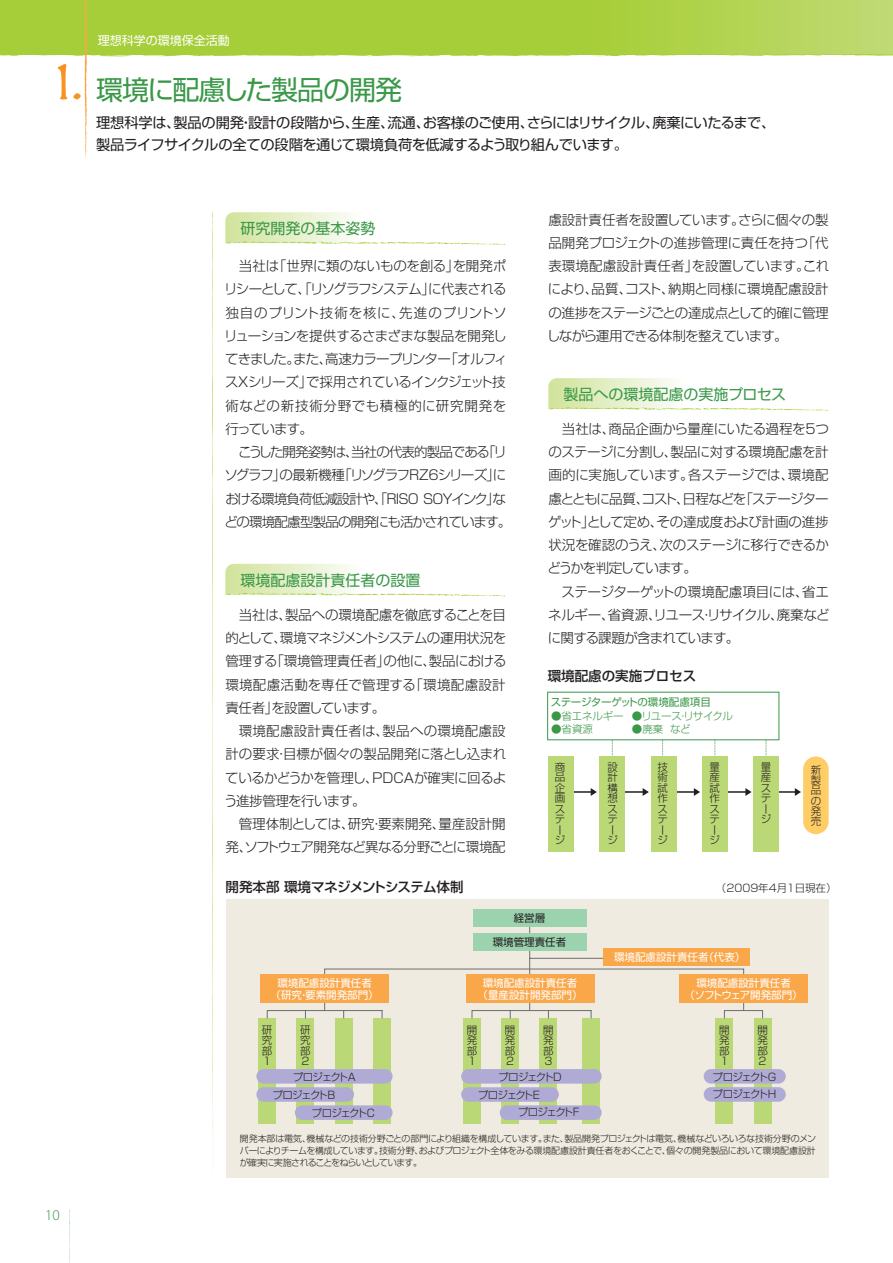
<style>
.page{position:relative;width:893px;height:1263px;background:#fff}
.page>*{position:absolute;margin:0;border:0;box-sizing:border-box;transform-origin:0 0}
.t1{font:27px "Shin Go Pr 6 N Regular 90 pv RKSJ H";letter-spacing:-.035em;color:#3a9848}
.t2{font:15px "Shin Go Pr 6 N Regular 90 pv RKSJ H";color:#3a9848}
.t3{font:300 15px "Myriad Pro";color:#3a9848}
.t4{font:14.25px/22.5px "Shin Go Pr 6 N Regular 90 pv RKSJ H";letter-spacing:-.035em;color:#231f20}
.t5{font:13.5px/23.2px "Shin Go Pr 6 N Light 90 pv RKSJ H";letter-spacing:-.045em;color:#231f20;text-align:justify}
.t6{font:13.5px/23.2px "Shin Go Pr 6 N Light 90 pv RKSJ H";letter-spacing:-.065em;color:#231f20}
.t7{font:13.5px "Shin Go Pr 6 N Medium 90 pv RKSJ H";letter-spacing:-.03em;color:#231f20}
.t8{font:13.5px "Shin Go Pr 6 N Medium 90 pv RKSJ H";color:#231f20}
.t9{font:12px "Shin Go Pr 6 N Regular 90 pv RKSJ H";color:#fff}
.t10{font:10.5px/12px "Shin Go Pr 6 N Regular 90 pv RKSJ H";color:#fff;text-align:center}
.t11{font:10.5px/10.5px "Shin Go Pr 6 N Light 90 pv RKSJ H";letter-spacing:-.065em;color:#231f20;text-align:justify}
.t12{font:10.5px/17.5px "Shin Go Pr 6 N Light 90 pv RKSJ H";letter-spacing:-.1em;color:#231f20}
.t13{font:10.5px "Shin Go Pr 6 N Regular 90 pv RKSJ H";letter-spacing:-.03em;color:#3a9848}
.t14{font:10.5px "Shin Go Pr 6 N Light 90 pv RKSJ H";letter-spacing:-.02em;color:#3a9848}
.t15{font:10.5px "Shin Go Pr 6 N Light 90 pv RKSJ H";color:#231f20}
.t16{font:10.5px "Shin Go Pr 6 N Light 90 pv RKSJ H";letter-spacing:-.055em;color:#3a9848}
.t17{font:10.5px "Shin Go Pr 6 N Regular 90 pv RKSJ H";color:#231f20}
.t18{font:9px/12px "Shin Go Pr 6 N Light 90 pv RKSJ H";letter-spacing:-.05em;color:#231f20;text-align:justify}
</style>
<div class="page">
<svg style="left:443px;top:0;width:450px;height:55px;background:#aed24b"></svg>
<svg style="left:212px;top:212px;width:2px;height:961px"></svg>
<svg style="left:449px;top:54px;width:444px;height:3px"></svg>
<svg style="left:225px;top:212px;width:281px;height:33px"></svg>
<svg style="left:225px;top:564px;width:281px;height:33px"></svg>
<svg style="left:548px;top:378px;width:281px;height:33px"></svg>
<svg style="left:0;top:0;width:443px;height:158px"></svg>
<svg style="left:612px;top:740px;width:1px;height:16px"></svg>
<svg style="left:662px;top:740px;width:1px;height:16px"></svg>
<svg style="left:714px;top:740px;width:1px;height:16px"></svg>
<svg style="left:766px;top:740px;width:1px;height:16px"></svg>
<div style="left:803px;top:756px;width:26px;height:78px;background:#ffcd66;border-radius:13px"></div>
<hr style="left:766px;top:791px;width:32px;height:2px;background:#231f20">
<svg style="left:795px;top:788px;width:6px;height:8px"></svg>
<hr style="left:716px;top:791px;width:33px;height:2px;background:#231f20">
<svg style="left:745px;top:788px;width:7px;height:8px"></svg>
<hr style="left:665px;top:791px;width:32px;height:2px;background:#231f20">
<svg style="left:694px;top:788px;width:6px;height:8px"></svg>
<hr style="left:614px;top:791px;width:32px;height:2px;background:#231f20">
<svg style="left:643px;top:788px;width:6px;height:8px"></svg>
<hr style="left:562px;top:791px;width:32px;height:2px;background:#231f20">
<svg style="left:591px;top:788px;width:6px;height:8px"></svg>
<div style="left:753px;top:756px;width:26px;height:96px;background:#bad875"></div>
<div style="left:548px;top:756px;width:26px;height:96px;background:#bad875"></div>
<div style="left:599px;top:756px;width:26px;height:96px;background:#bad875"></div>
<div style="left:651px;top:756px;width:25px;height:96px;background:#bad875"></div>
<div style="left:702px;top:756px;width:26px;height:96px;background:#bad875"></div>
<div style="left:227px;top:899px;width:602px;height:279px;background:#efebe0"></div>
<hr style="left:529px;top:920px;width:1px;height:91px;background:#6c6e70">
<hr style="left:530px;top:958px;width:75px;height:1px;background:#6c6e70">
<div style="left:473px;top:909px;width:113px;height:17px;background:#9bd3ae"></div>
<div style="left:473px;top:933px;width:113px;height:17px;background:#9bd3ae"></div>
<div style="left:603px;top:948px;width:147px;height:17px;background:#faa74a"></div>
<div style="left:463px;top:1018px;width:17px;height:106px;background:#bad875"></div>
<div style="left:502px;top:1018px;width:17px;height:106px;background:#bad875"></div>
<div style="left:540px;top:1018px;width:17px;height:106px;background:#bad875"></div>
<div style="left:583px;top:1018px;width:17px;height:106px;background:#bad875"></div>
<div style="left:466px;top:974px;width:129px;height:29px;background:#faa74a"></div>
<div style="left:679px;top:974px;width:129px;height:29px;background:#faa74a"></div>
<div style="left:260px;top:974px;width:129px;height:29px;background:#faa74a"></div>
<hr style="left:472px;top:1010px;width:119px;height:1px;background:#6c6e70">
<div style="left:259px;top:1018px;width:17px;height:106px;background:#bad875"></div>
<div style="left:297px;top:1018px;width:17px;height:106px;background:#bad875"></div>
<div style="left:335px;top:1018px;width:17px;height:106px;background:#bad875"></div>
<div style="left:374px;top:1018px;width:17px;height:106px;background:#bad875"></div>
<hr style="left:267px;top:1010px;width:115px;height:1px;background:#6c6e70">
<div style="left:716px;top:1018px;width:17px;height:106px;background:#bad875"></div>
<div style="left:754px;top:1018px;width:17px;height:106px;background:#bad875"></div>
<svg style="left:723px;top:1010px;width:41px;height:9px"></svg>
<div style="left:256px;top:1069px;width:137px;height:14px;background:#afabd5;border-radius:7px"></div>
<div style="left:256px;top:1087px;width:98px;height:15px;background:#afabd5;border-radius:7px"></div>
<div style="left:295px;top:1105px;width:98px;height:15px;background:#afabd5;border-radius:7px"></div>
<div style="left:461px;top:1069px;width:141px;height:14px;background:#afabd5;border-radius:7px"></div>
<div style="left:461px;top:1087px;width:98px;height:15px;background:#afabd5;border-radius:7px"></div>
<div style="left:704px;top:1069px;width:82px;height:14px;background:#afabd5;border-radius:7px"></div>
<div style="left:704px;top:1087px;width:82px;height:15px;background:#afabd5;border-radius:7px"></div>
<div style="left:500px;top:1105px;width:102px;height:15px;background:#afabd5;border-radius:7px"></div>
<svg style="left:69px;top:1209px;width:1px;height:53px"></svg>
<p class="t3" style="left:45px;top:1206px;width:16px">10</p>
<p class="t9" style="left:98px;top:36px;width:133px">理想科学の環境保全活動</p>
<h1 class="t1" style="left:96px;top:80px;width:308px">環境に配慮した製品の開発</h1>
<p class="t4" style="left:96px;top:113px;width:681px">理想科学は、製品の開発・設計の段階から、生産、流通、お客様のご使用、さらにはリサイクル、廃棄にいたるまで、製品ライフサイクルの全ての段階を通じて環境負荷を低減するよう取り組んでいます。</p>
<p class="t2" style="left:241px;top:223px;width:151px">研究開発の基本姿勢　</p>
<p class="t5" style="left:224px;top:256px;width:285px;text-align:left;text-indent:15px">当社は「世界に類のないものを創る」を開発ポリシーとして、「リソグラフシステム」に代表される独自のプリント技術を核に、先進のプリントソリューションを提供するさまざまな製品を開発してきました。また、高速カラープリンター「オルフィスＸシリーズ」で採用されているインクジェット技術などの新技術分野でも積極的に研究開発を行っています。</p>
<p class="t6" style="left:224px;top:442px;width:288px;text-indent:14px">こうした開発姿勢は、当社の代表的製品である「リソグラフ」の最新機種「リソグラフRZ6シリーズ」における環境負荷低減設計や、「RISO SOYインク」などの環境配慮型製品の開発にも活かされています。</p>
<p class="t2" style="left:241px;top:574px;width:181px">環境配慮設計責任者の設置</p>
<p class="t5" style="left:225px;top:605px;width:283px;text-indent:14px">当社は、製品への環境配慮を徹底することを目的として、環境マネジメントシステムの運用状況を管理する「環境管理責任者」の他に、製品における環境配慮活動を専任で管理する「環境配慮設計責任者」を設置しています。</p>
<p class="t5" style="left:224px;top:721px;width:284px;text-indent:15px">環境配慮設計責任者は、製品への環境配慮設計の要求・目標が個々の製品開発に落とし込まれているかどうかを管理し、PDCAが確実に回るよう進捗管理を行います。</p>
<p class="t5" style="left:225px;top:814px;width:282px;text-align:right">管理体制としては、研究・要素開発、量産設計開発、ソフトウェア開発など異なる分野ごとに環境配</p>
<p class="t7" style="left:226px;top:882px;width:239px">開発本部 環境マネジメントシステム体制</p>
<p class="t5" style="left:547px;top:210px;width:284px">慮設計責任者を設置しています。さらに個々の製品開発プロジェクトの進捗管理に責任を持つ「代表環境配慮設計責任者」を設置しています。これにより、品質、コスト、納期と同様に環境配慮設計の進捗をステージごとの達成点として的確に管理しながら運用できる体制を整えています。</p>
<p class="t2" style="left:564px;top:389px;width:224px">製品への環境配慮の実施プロセス</p>
<p class="t5" style="left:548px;top:419px;width:283px;text-indent:14px">当社は、商品企画から量産にいたる過程を5つのステージに分割し、製品に対する環境配慮を計画的に実施しています。各ステージでは、環境配慮とともに品質、コスト、日程などを「ステージターゲット」として定め、その達成度および計画の進捗状況を確認のうえ、次のステージに移行できるかどうかを判定しています。</p>
<p class="t5" style="left:548px;top:582px;width:283px;text-indent:14px">ステージターゲットの環境配慮項目には、省エネルギー、省資源、リユース・リサイクル、廃棄などに関する課題が含まれています。</p>
<p class="t8" style="left:548px;top:671px;width:150px">環境配慮の実施プロセス</p>
<p class="t13" style="left:551px;top:698px;width:162px">ステージターゲットの環境配慮項目</p>
<p class="t14" style="left:551px;top:712px;width:74px">●省エネルギー</p>
<p class="t14" style="left:551px;top:725px;width:43px">●省資源</p>
<p class="t16" style="left:632px;top:712px;width:103px">●リユース・リサイクル</p>
<p class="t14" style="left:632px;top:725px;width:60px">●廃棄 など</p>
<p class="t17" style="left:514px;top:914px;width:33px">経営層</p>
<p class="t11" style="left:555px;top:763px;width:12px;text-align:left">商品企画ステージ</p>
<p class="t11" style="left:607px;top:763px;width:12px;text-align:left">設計構想ステージ</p>
<p class="t11" style="left:658px;top:763px;width:12px;text-align:left">技術試作ステージ</p>
<p class="t11" style="left:710px;top:763px;width:12px;text-align:left">量産試作ステージ</p>
<p class="t11" style="left:761px;top:763px;width:12px;text-align:left">量産ステージ</p>
<p class="t11" style="left:811px;top:766px;width:12px">新製品の発売</p>
<p class="t15" style="left:716px;top:884px;width:122px">（2009年4月1日現在）</p>
<p class="t10" style="left:271px;top:979px;width:110px">環境配慮設計責任者<br>（研究・要素開発部門）</p>
<p class="t17" style="left:493px;top:938px;width:75px">環境管理責任者</p>
<p class="t10" style="left:614px;top:952px;width:133px">環境配慮設計責任者（代表）</p>
<p class="t10" style="left:478px;top:979px;width:106px">環境配慮設計責任者（量産設計開発部門）</p>
<p class="t10" style="left:685px;top:979px;width:120px">環境配慮設計責任者<br>（ソフトウェア開発部門）</p>
<p class="t11" style="left:262px;top:1026px;width:12px">研究部1</p>
<p class="t11" style="left:300px;top:1026px;width:12px">研究部2</p>
<p class="t11" style="left:719px;top:1026px;width:12px">開発部1</p>
<p class="t11" style="left:757px;top:1026px;width:12px">開発部2</p>
<p class="t12" style="left:272px;top:1070px;width:85px;text-indent:20px">プロジェクトAプロジェクトB</p>
<p class="t12" style="left:312px;top:1105px;width:65px">プロジェクトC</p>
<p class="t11" style="left:467px;top:1026px;width:12px">開発部1</p>
<p class="t11" style="left:505px;top:1026px;width:12px">開発部2</p>
<p class="t11" style="left:543px;top:1026px;width:12px">開発部3</p>
<p class="t12" style="left:498px;top:1070px;width:65px">プロジェクトD</p>
<p class="t12" style="left:713px;top:1070px;width:65px;line-height:17.1px">プロジェクトGプロジェクトH</p>
<p class="t12" style="left:518px;top:1087px;width:63px;text-indent:-40px">プロジェクトE<br>プロジェクトF</p>
<p class="t18" style="left:240px;top:1134px;width:578px">開発本部は電気、機械などの技術分野ごとの部門により組織を構成しています。また、製品開発プロジェクトは電気、機械などいろいろな技術分野のメンバーによりチームを構成しています。技術分野、およびプロジェクト全体をみる環境配慮設計責任者をおくことで、個々の開発製品において環境配慮設計が確実に実施されることをねらいとしています。</p>
</div>
